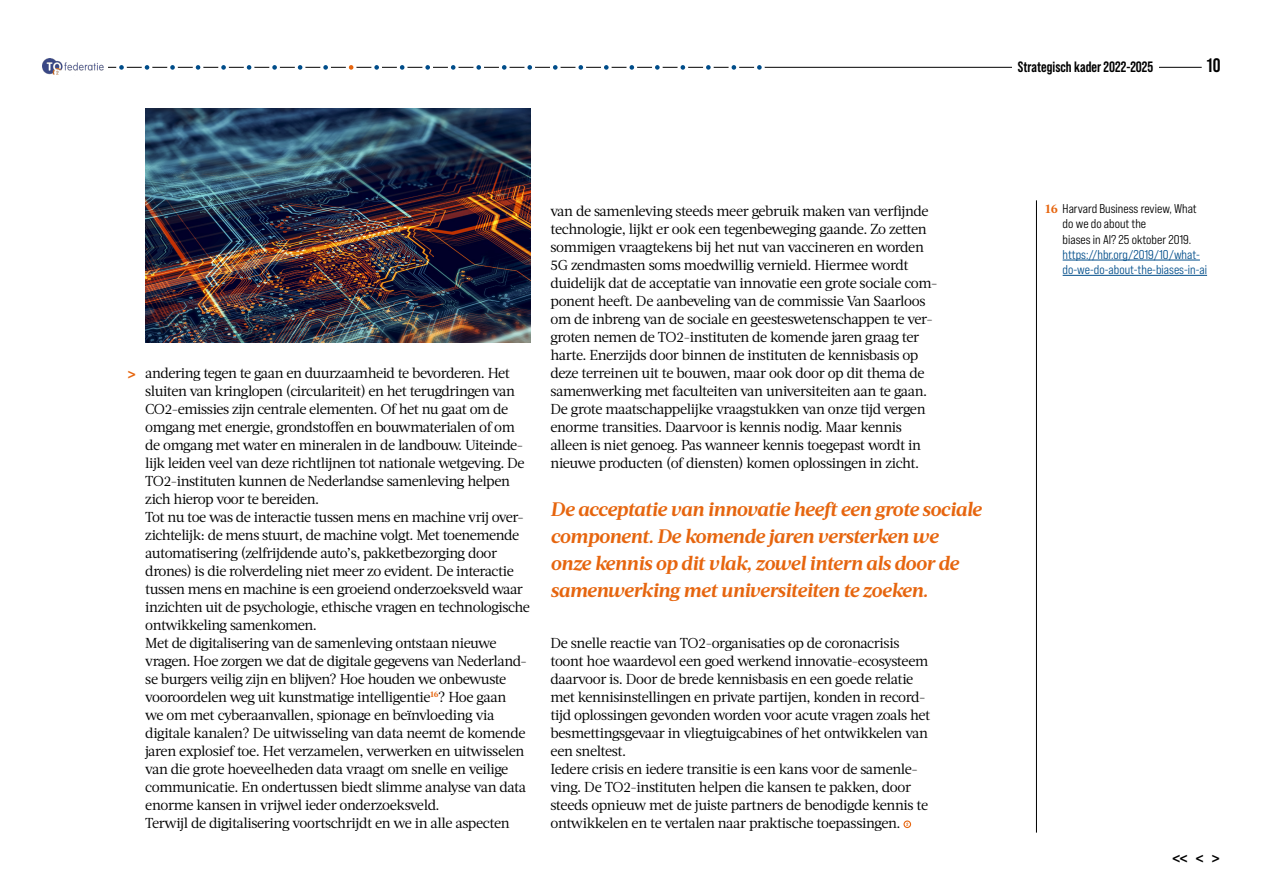
<style>
.page{position:relative;width:1263px;height:893px;background:#fff}
.page>*{position:absolute;margin:0;border:0;box-sizing:border-box;transform-origin:0 0}
.t1{font:italic 700 19.5px/27px "Acta";letter-spacing:-.025em;color:#e6650e}
.t2{font:700 19.5px "Bebas Neue Pro";color:#000}
.t3{font:18px "Bebas Neue Pro Exp Bd";color:#000}
.t4{font:18px "Bebas Neue Pro Exp Bd";color:#e6650e}
.t5{font:700 15px "Bebas Neue Pro";color:#000}
.t6{font:14.4px/18px "Acta";letter-spacing:-.03em;color:#000}
.t7{font:12.75px/15.3px "Bebas Neue Pro Sm E Md";color:#000}
.t8{font:12.75px/15.3px "Bebas Neue Pro Sm E Md";color:#004d8a}
.s1{font-family:"Acta";font-weight:700;color:#e6650e}
</style>
<div class="page">
<div style="left:903px;top:820px;width:8px;height:8px;border:1px solid #e6650e;border-radius:50%"></div>
<img style="left:145px;top:108px;width:385px;height:234px">
<hr style="left:1063px;top:260px;width:137px;height:1px;background:#004d8a">
<hr style="left:1063px;top:275px;width:144px;height:1px;background:#004d8a">
<hr style="left:1036px;top:200px;width:1px;height:633px;background:#000">
<hr style="left:68px;top:67px;width:1134px;height:1px;background:#000">
<img style="left:43px;top:58px;width:65px;height:17px">
<div style="left:1012px;top:47px;width:147px;height:31px;background:#fff"></div>
<div style="left:118px;top:64px;width:7px;height:7px;background:#004d8a;border-radius:50%"></div>
<div style="left:116px;top:62px;width:11px;height:11px;border:3px solid #fff;border-radius:50%"></div>
<div style="left:143px;top:64px;width:8px;height:7px;background:#004d8a;border-radius:50%"></div>
<div style="left:142px;top:62px;width:10px;height:11px;border:3px solid #fff;border-radius:50%"></div>
<div style="left:169px;top:64px;width:7px;height:7px;background:#004d8a;border-radius:50%"></div>
<div style="left:167px;top:62px;width:11px;height:11px;border:3px solid #fff;border-radius:50%"></div>
<div style="left:194px;top:64px;width:8px;height:7px;background:#004d8a;border-radius:50%"></div>
<div style="left:193px;top:62px;width:10px;height:11px;border:3px solid #fff;border-radius:50%"></div>
<div style="left:220px;top:64px;width:7px;height:7px;background:#004d8a;border-radius:50%"></div>
<div style="left:218px;top:62px;width:11px;height:11px;border:3px solid #fff;border-radius:50%"></div>
<div style="left:245px;top:64px;width:8px;height:7px;background:#004d8a;border-radius:50%"></div>
<div style="left:244px;top:62px;width:10px;height:11px;border:3px solid #fff;border-radius:50%"></div>
<div style="left:271px;top:64px;width:7px;height:7px;background:#004d8a;border-radius:50%"></div>
<div style="left:269px;top:62px;width:11px;height:11px;border:3px solid #fff;border-radius:50%"></div>
<div style="left:296px;top:64px;width:8px;height:7px;background:#004d8a;border-radius:50%"></div>
<div style="left:295px;top:62px;width:10px;height:11px;border:3px solid #fff;border-radius:50%"></div>
<div style="left:322px;top:64px;width:7px;height:7px;background:#004d8a;border-radius:50%"></div>
<div style="left:320px;top:62px;width:11px;height:11px;border:3px solid #fff;border-radius:50%"></div>
<div style="left:347px;top:64px;width:8px;height:7px;background:#e6650e;border-radius:50%"></div>
<div style="left:346px;top:62px;width:10px;height:11px;border:3px solid #fff;border-radius:50%"></div>
<div style="left:373px;top:64px;width:7px;height:7px;background:#004d8a;border-radius:50%"></div>
<div style="left:371px;top:62px;width:11px;height:11px;border:3px solid #fff;border-radius:50%"></div>
<div style="left:398px;top:64px;width:8px;height:7px;background:#004d8a;border-radius:50%"></div>
<div style="left:397px;top:62px;width:10px;height:11px;border:3px solid #fff;border-radius:50%"></div>
<div style="left:424px;top:64px;width:7px;height:7px;background:#004d8a;border-radius:50%"></div>
<div style="left:422px;top:62px;width:11px;height:11px;border:3px solid #fff;border-radius:50%"></div>
<div style="left:449px;top:64px;width:8px;height:7px;background:#004d8a;border-radius:50%"></div>
<div style="left:448px;top:62px;width:10px;height:11px;border:3px solid #fff;border-radius:50%"></div>
<div style="left:475px;top:64px;width:7px;height:7px;background:#004d8a;border-radius:50%"></div>
<div style="left:473px;top:62px;width:11px;height:11px;border:3px solid #fff;border-radius:50%"></div>
<div style="left:500px;top:64px;width:8px;height:7px;background:#004d8a;border-radius:50%"></div>
<div style="left:499px;top:62px;width:11px;height:11px;border:3px solid #fff;border-radius:50%"></div>
<div style="left:526px;top:64px;width:8px;height:7px;background:#004d8a;border-radius:50%"></div>
<div style="left:524px;top:62px;width:11px;height:11px;border:3px solid #fff;border-radius:50%"></div>
<div style="left:551px;top:64px;width:8px;height:7px;background:#004d8a;border-radius:50%"></div>
<div style="left:550px;top:62px;width:11px;height:11px;border:3px solid #fff;border-radius:50%"></div>
<div style="left:577px;top:64px;width:8px;height:7px;background:#004d8a;border-radius:50%"></div>
<div style="left:575px;top:62px;width:11px;height:11px;border:3px solid #fff;border-radius:50%"></div>
<div style="left:602px;top:64px;width:8px;height:7px;background:#004d8a;border-radius:50%"></div>
<div style="left:601px;top:62px;width:11px;height:11px;border:3px solid #fff;border-radius:50%"></div>
<div style="left:628px;top:64px;width:8px;height:7px;background:#004d8a;border-radius:50%"></div>
<div style="left:626px;top:62px;width:11px;height:11px;border:3px solid #fff;border-radius:50%"></div>
<div style="left:653px;top:64px;width:8px;height:7px;background:#004d8a;border-radius:50%"></div>
<div style="left:652px;top:62px;width:11px;height:11px;border:3px solid #fff;border-radius:50%"></div>
<div style="left:679px;top:64px;width:8px;height:7px;background:#004d8a;border-radius:50%"></div>
<div style="left:677px;top:62px;width:11px;height:11px;border:3px solid #fff;border-radius:50%"></div>
<div style="left:704px;top:64px;width:8px;height:7px;background:#004d8a;border-radius:50%"></div>
<div style="left:703px;top:62px;width:11px;height:11px;border:3px solid #fff;border-radius:50%"></div>
<div style="left:730px;top:64px;width:8px;height:7px;background:#004d8a;border-radius:50%"></div>
<div style="left:728px;top:62px;width:11px;height:11px;border:3px solid #fff;border-radius:50%"></div>
<div style="left:755px;top:64px;width:8px;height:7px;background:#004d8a;border-radius:50%"></div>
<div style="left:754px;top:62px;width:11px;height:11px;border:3px solid #fff;border-radius:50%"></div>
<p class="t5" style="left:1018px;top:58px;width:137px">Strategisch kader 2022-2025</p>
<h1 class="t2" style="left:1207px;top:54px;width:15px">10</h1>
<p class="t4" style="left:127px;top:362px;width:11px">&gt;</p>
<p class="t6" style="left:145px;top:364px;width:386px">andering tegen te gaan en duurzaamheid te bevorderen. Het sluiten van kringlopen (circulariteit) en het terugdringen van CO2-emissies zijn centrale elementen. Of het nu gaat om de omgang met energie, grondstoffen en bouwmaterialen of om de omgang met water en mineralen in de landbouw. Uiteinde&shy;lijk leiden veel van deze richtlijnen tot nationale wetgeving. De TO2-instituten kunnen de Nederlandse samenleving helpen zich hierop voor te bereiden.<br>Tot nu toe was de interactie tussen mens en machine vrij over&shy;zichtelijk: de mens stuurt, de machine volgt. Met toenemende automatisering (zelfrijdende auto’s, pakketbezorging door drones) is die rolverdeling niet meer zo evident. De interactie tussen mens en machine is een groeiend onderzoeksveld waar inzichten uit de psychologie, ethische vragen en technologische ontwikkeling samenkomen.<br>Met de digitalisering van de samenleving ontstaan nieuwe vragen. Hoe zorgen we dat de digitale gegevens van Nederland&shy;se burgers veilig zijn en blijven? Hoe houden we onbewuste vooroordelen weg uit kunstmatige intelligentie<sup>16</sup>? Hoe gaan<br>we om met cyberaanvallen, spionage en beïnvloeding via digitale kanalen? De uitwisseling van data neemt de komende jaren explosief toe. Het verzamelen, verwerken en uitwisselen van die grote hoeveelheden data vraagt om snelle en veilige communicatie. En ondertussen biedt slimme analyse van data enorme kansen in vrijwel ieder onderzoeksveld.<br>Terwijl de digitalisering voortschrijdt en we in alle aspecten</p>
<p class="t6" style="left:550px;top:202px;width:389px">van de samenleving steeds meer gebruik maken van verfijnde technologie, lijkt er ook een tegenbeweging gaande. Zo zetten sommigen vraagtekens bij het nut van vaccineren en worden 5G zendmasten soms moedwillig vernield. Hiermee wordt duidelijk dat de acceptatie van innovatie een grote sociale com&shy;ponent heeft. De aanbeveling van de commissie Van Saarloos om de inbreng van de sociale en geesteswetenschappen te ver&shy;groten nemen de TO2-instituten de komende jaren graag ter harte. Enerzijds door binnen de instituten de kennisbasis op deze terreinen uit te bouwen, maar ook door op dit thema de samenwerking met faculteiten van universiteiten aan te gaan.<br>De grote maatschappelijke vraagstukken van onze tijd vergen enorme transities. Daarvoor is kennis nodig. Maar kennis alleen is niet genoeg. Pas wanneer kennis toegepast wordt in nieuwe producten (of diensten) komen oplossingen in zicht.</p>
<h1 class="t1" style="left:550px;top:496px;width:433px">De acceptatie van innovatie heeft een grote sociale component. De komende jaren versterken we onze kennis op dit vlak, zowel intern als door de samenwerking met universiteiten te zoeken.</h1>
<p class="t6" style="left:550px;top:634px;width:381px">De snelle reactie van TO2-organisaties op de coronacrisis toont hoe waardevol een goed werkend innovatie-ecosysteem daarvoor is. Door de brede kennisbasis en een goede relatie met kennisinstellingen en private partijen, konden in record&shy;tijd oplossingen gevonden worden voor acute vragen zoals het besmettingsgevaar in vliegtuigcabines of het ontwikkelen van een sneltest.<br>Iedere crisis en iedere transitie is een kans voor de samenle&shy;ving. De TO2-instituten helpen die kansen te pakken, door steeds opnieuw met de juiste partners de benodigde kennis te ontwikkelen en te vertalen naar praktische toepassingen.</p>
<p class="t7" style="left:1063px;top:201px;width:136px;text-indent:-17px"><span class="s1">16</span> Harvard Business review, What do we do about the<br>biases in AI? 25 oktober 2019.</p>
<p class="t8" style="left:1063px;top:247px;width:146px">https://hbr.org/2019/10/what&shy;do-we-do-about-the-biases-in-ai</p>
<p class="t3" style="left:1172px;top:847px;width:50px">&lt;&lt;&lt;&gt;</p>
</div>
